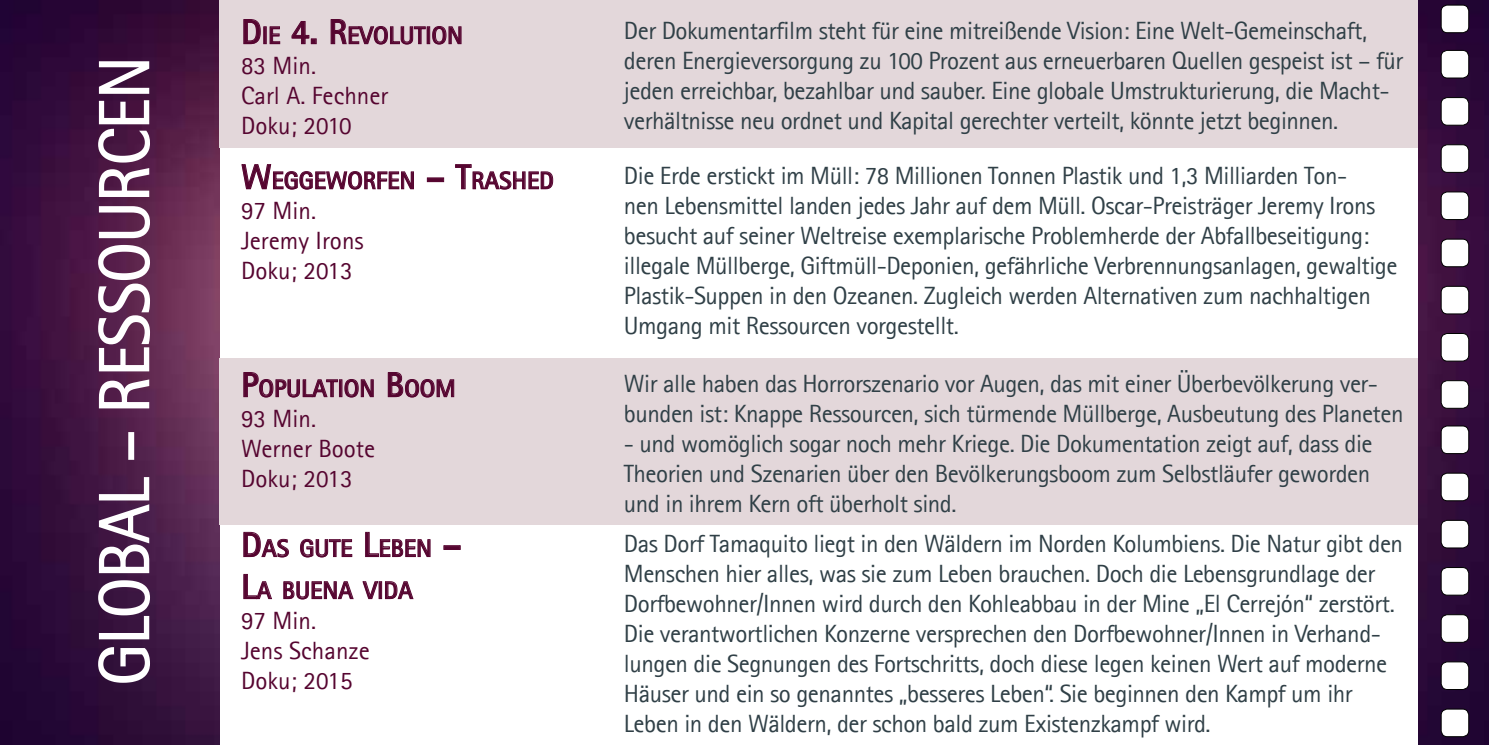
<style>
.page{position:relative;width:1489px;height:745px;background:#fff}
.page>*{position:absolute;margin:0;border:0;box-sizing:border-box;transform-origin:0 0}
.t1{font:300 70px "Agfa Rotis Semisans";letter-spacing:-.01em;color:#fff}
.t2{font:25px/30px "Agfa Rotis Sans Serif";letter-spacing:-.02em;color:#304047}
.t3{font:25px/30px "Agfa Rotis Sans Serif";color:#560530}
.t4{font:700 24.5px/42px "Agfa Rotis Sans Serif";color:#560530}
.s1{font-size:35px}
</style>
<div class="page">
<img style="left:0;top:0;width:220px;height:744px">
<img style="left:1417px;top:0;width:71px;height:744px">
<div style="left:1440px;top:5px;width:28px;height:28px;background:#fff;border-radius:6px"></div>
<div style="left:1440px;top:5px;width:28px;height:28px;border:1px solid #000;border-radius:6px"></div>
<div style="left:1440px;top:50px;width:28px;height:28px;background:#fff;border-radius:6px"></div>
<div style="left:1440px;top:50px;width:28px;height:28px;border:1px solid #000;border-radius:6px"></div>
<div style="left:1440px;top:97px;width:28px;height:28px;background:#fff;border-radius:6px"></div>
<div style="left:1440px;top:97px;width:28px;height:28px;border:1px solid #000;border-radius:6px"></div>
<div style="left:1440px;top:145px;width:28px;height:27px;background:#fff;border-radius:6px"></div>
<div style="left:1440px;top:144px;width:28px;height:29px;border:1px solid #000;border-radius:6px"></div>
<div style="left:1440px;top:192px;width:28px;height:27px;background:#fff;border-radius:6px"></div>
<div style="left:1440px;top:191px;width:28px;height:29px;border:1px solid #000;border-radius:6px"></div>
<div style="left:1440px;top:239px;width:28px;height:27px;background:#fff;border-radius:6px"></div>
<div style="left:1440px;top:238px;width:28px;height:29px;border:1px solid #000;border-radius:6px"></div>
<div style="left:1440px;top:286px;width:28px;height:28px;background:#fff;border-radius:6px"></div>
<div style="left:1440px;top:286px;width:28px;height:28px;border:1px solid #000;border-radius:6px"></div>
<div style="left:1440px;top:333px;width:28px;height:28px;background:#fff;border-radius:6px"></div>
<div style="left:1440px;top:333px;width:28px;height:28px;border:1px solid #000;border-radius:6px"></div>
<div style="left:1440px;top:380px;width:28px;height:28px;background:#fff;border-radius:6px"></div>
<div style="left:1440px;top:380px;width:28px;height:28px;border:1px solid #000;border-radius:6px"></div>
<div style="left:1440px;top:425px;width:28px;height:28px;background:#fff;border-radius:6px"></div>
<div style="left:1440px;top:425px;width:28px;height:28px;border:1px solid #000;border-radius:6px"></div>
<div style="left:1440px;top:473px;width:28px;height:27px;background:#fff;border-radius:6px"></div>
<div style="left:1440px;top:472px;width:28px;height:29px;border:1px solid #000;border-radius:6px"></div>
<div style="left:1440px;top:520px;width:28px;height:27px;background:#fff;border-radius:6px"></div>
<div style="left:1440px;top:519px;width:28px;height:29px;border:1px solid #000;border-radius:6px"></div>
<div style="left:1440px;top:567px;width:28px;height:27px;background:#fff;border-radius:6px"></div>
<div style="left:1440px;top:566px;width:28px;height:29px;border:1px solid #000;border-radius:6px"></div>
<div style="left:1440px;top:614px;width:28px;height:28px;background:#fff;border-radius:6px"></div>
<div style="left:1440px;top:614px;width:28px;height:28px;border:1px solid #000;border-radius:6px"></div>
<div style="left:1440px;top:661px;width:28px;height:28px;background:#fff;border-radius:6px"></div>
<div style="left:1440px;top:661px;width:28px;height:28px;border:1px solid #000;border-radius:6px"></div>
<div style="left:1440px;top:708px;width:28px;height:28px;background:#fff;border-radius:6px"></div>
<div style="left:1440px;top:708px;width:28px;height:28px;border:1px solid #000;border-radius:6px"></div>
<div style="left:220px;top:358px;width:1197px;height:166px;background:#e3d7da"></div>
<div style="left:220px;top:0;width:1197px;height:147px;background:#e3d7da"></div>
<svg style="left:97px;top:579px;width:54px;height:104px"></svg>
<svg style="left:98px;top:476px;width:53px;height:97px"></svg>
<div style="left:128px;top:432px;width:6px;height:27px;border:2px solid #fff"></div>
<svg style="left:98px;top:378px;width:53px;height:31px"></svg>
<svg style="left:97px;top:205px;width:54px;height:167px"></svg>
<svg style="left:97px;top:60px;width:54px;height:138px"></svg>
<svg style="left:243px;top:19px;width:18px;height:25px"></svg>
<svg style="left:269px;top:26px;width:11px;height:18px"></svg>
<svg style="left:291px;top:21px;width:25px;height:23px"></svg>
<svg style="left:331px;top:19px;width:95px;height:25px"></svg>
<div style="left:427px;top:26px;width:3px;height:18px;border:1px solid #560530"></div>
<svg style="left:432px;top:26px;width:29px;height:18px"></svg>
<svg style="left:243px;top:372px;width:95px;height:25px"></svg>
<div style="left:339px;top:379px;width:3px;height:17px;border:1px solid #560530"></div>
<svg style="left:344px;top:379px;width:30px;height:18px"></svg>
<svg style="left:388px;top:372px;width:66px;height:25px"></svg>
<svg style="left:243px;top:531px;width:46px;height:26px"></svg>
<svg style="left:300px;top:538px;width:52px;height:19px"></svg>
<svg style="left:365px;top:531px;width:65px;height:25px"></svg>
<div style="left:443px;top:545px;width:17px;height:4px;border:1px solid #560530"></div>
<svg style="left:243px;top:573px;width:29px;height:26px"></svg>
<svg style="left:283px;top:581px;width:70px;height:18px"></svg>
<svg style="left:362px;top:581px;width:16px;height:17px"></svg>
<div style="left:379px;top:581px;width:3px;height:17px;border:1px solid #560530"></div>
<svg style="left:385px;top:581px;width:28px;height:18px"></svg>
<svg style="left:241px;top:164px;width:173px;height:26px"></svg>
<div style="left:427px;top:177px;width:17px;height:5px;border:1px solid #560530"></div>
<svg style="left:455px;top:164px;width:98px;height:25px"></svg>
<h1 class="t1" style="left:84px;top:685px;width:630px;rotate:-90deg">Global – Ressourcen</h1>
<p class="t4" style="left:241px;top:14px;width:223px"><span class="s1">D</span>IE <span class="s1">4. R</span>EVOLUTION</p>
<p class="t3" style="left:241px;top:50px;width:149px">83 Min.<br>Carl A. Fechner<br>Doku; 2010</p>
<p class="t4" style="left:241px;top:159px;width:311px"><span class="s1">W</span>EGGEWORFEN <span class="s1">– T</span>RASHED</p>
<p class="t3" style="left:241px;top:195px;width:124px">97 Min.<br>Jeremy Irons<br>Doku; 2013</p>
<p class="t4" style="left:241px;top:366px;width:216px"><span class="s1">P</span>OPULATION <span class="s1">B</span>OOM</p>
<p class="t3" style="left:241px;top:403px;width:136px">93 Min.<br>Werner Boote<br>Doku; 2013</p>
<p class="t4" style="left:241px;top:526px;width:222px"><span class="s1">D</span>AS GUTE <span class="s1">L</span>EBEN <span class="s1">–<br>L</span>A BUENA VIDA</p>
<p class="t3" style="left:241px;top:604px;width:130px">97 Min.<br>Jens Schanze<br>Doku; 2015</p>
<p class="t2" style="left:624px;top:15px;width:781px">Der Dokumentarfilm steht für eine mitreißende Vision: Eine Welt-Gemeinschaft, deren Energieversorgung zu 100 Prozent aus erneuerbaren Quellen gespeist ist – für jeden erreichbar, bezahlbar und sauber. Eine globale Umstrukturierung, die Macht&shy;verhältnisse neu ordnet und Kapital gerechter verteilt, könnte jetzt beginnen.</p>
<p class="t2" style="left:624px;top:160px;width:775px">Die Erde erstickt im Müll: 78 Millionen Tonnen Plastik und 1,3 Milliarden Ton-<br>nen Lebensmittel landen jedes Jahr auf dem Müll. Oscar-Preisträger Jeremy Irons besucht auf seiner Weltreise exemplarische Problemherde der Abfallbeseitigung: illegale Müllberge, Giftmüll-Deponien, gefährliche Verbrennungsanlagen, gewaltige Plastik-Suppen in den Ozeanen. Zugleich werden Alternativen zum nachhaltigen Umgang mit Ressourcen vorgestellt.</p>
<p class="t2" style="left:624px;top:368px;width:781px">Wir alle haben das Horrorszenario vor Augen, das mit einer Überbevölkerung ver&shy;bunden ist: Knappe Ressourcen, sich türmende Müllberge, Ausbeutung des Planeten</p>
<p class="t2" style="left:624px;top:428px;width:750px;text-align:justify">- und womöglich sogar noch mehr Kriege. Die Dokumentation zeigt auf, dass die Theorien und Szenarien über den Bevölkerungsboom zum Selbstläufer geworden und in ihrem Kern oft überholt sind.</p>
<p class="t2" style="left:624px;top:528px;width:780px">Das Dorf Tamaquito liegt in den Wäldern im Norden Kolumbiens. Die Natur gibt den Menschen hier alles, was sie zum Leben brauchen. Doch die Lebensgrundlage der Dorfbewohner/Innen wird durch den Kohleabbau in der Mine „El Cerrejón“ zerstört.<br>Die verantwortlichen Konzerne versprechen den Dorfbewohner/Innen in Verhand&shy;lungen die Segnungen des Fortschritts, doch diese legen keinen Wert auf moderne Häuser und ein so genanntes „besseres Leben“. Sie beginnen den Kampf um ihr Leben in den Wäldern, der schon bald zum Existenzkampf wird.</p>
</div>
